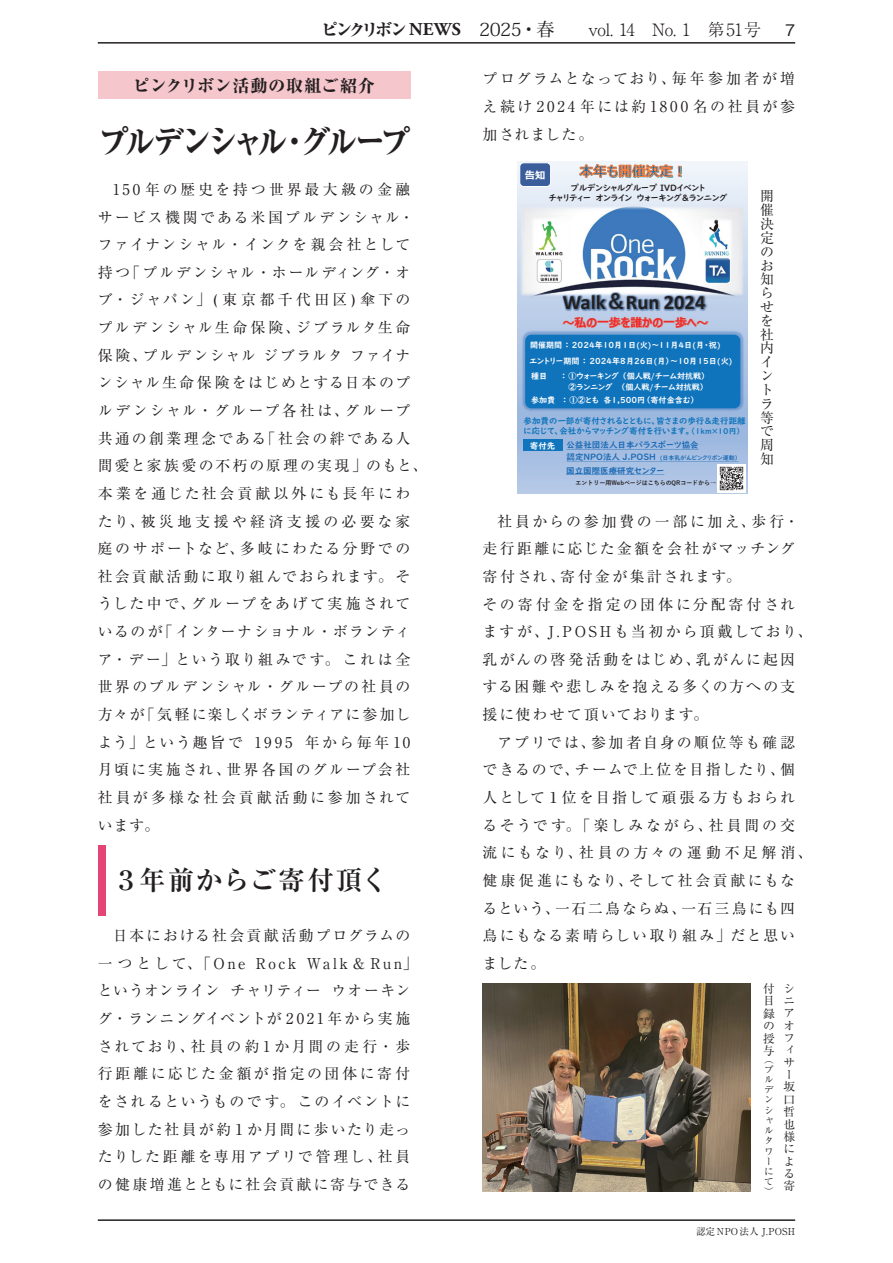
<style>
.page{position:relative;width:893px;height:1263px;background:#fff}
.page>*{position:absolute;margin:0;border:0;box-sizing:border-box;transform-origin:0 0}
.t1{font:800 34.05px "Ryumin Pro";letter-spacing:-.14em;color:#231f20;scale:.91 1}
.t2{font:700 26.55px "Ryumin Pro";letter-spacing:.04em;color:#231f20}
.t3{font:700 20.4px "Calibri";color:#231f20}
.t4{font:300 16.95px "Ryumin Pro";letter-spacing:-.02em;color:#231f20}
.t5{font:800 16.95px "Ryumin Pro";letter-spacing:.035em;color:#231f20}
.t6{font:500 15.9px "Gothic BBB Pro";color:#231f20}
.t7{font:14.85px/27.6px "Ryumin Pro";letter-spacing:.14em;color:#231f20}
.t8{font:13.8px/13.8px "Ryumin Pro";color:#231f20}
.t9{font:700 11.85px "Meiryo UI";letter-spacing:-.01em;color:#ee292d}
.t10{font:11.7px/12.3px "Ryumin Pro";color:#231f20}
.t11{font:700 10.2px "Meiryo UI";color:#fff}
.t12{font:9.6px/10.2px "Ryumin Pro";letter-spacing:.025em;color:#231f20}
.t13{font:8.55px/10.2px "UD Digi Kyokasho NK B";color:#1075bc}
.t14{font:8.55px/10.2px "UD Digi Kyokasho NK B";color:#231f20;text-align:center}
.t15{font:8.55px "UD Digi Kyokasho NK B";color:#1d6bb5}
.t16{font:8.55px "UD Digi Kyokasho NK B";color:#fff}
.t17{font:8.1px/11.7px "UD Digi Kyokasho NK B";color:#fff;text-align:right}
.t18{font:6px "UD Digi Kyokasho NK B";color:#1d6bb5}
.t19{font:700 6px "Yu Gothic";color:#231f20}
.s1{font-weight:800}
.s2{font-family:"Adobe Garamond Pro";font-weight:700;font-size:18px}
.s3{font-family:"Koz Min Pr 6 N";font-weight:400;font-size:18px}
.s4{font-family:"Gothic BBB Pro";font-weight:500}
.s5{font-family:"Yu Gothic"}
.s6{font-size:7.65px}
.s7{font-size:8.55px}
</style>
<div class="page">
<hr style="left:98px;top:42px;width:697px;height:2px;background:#231f20">
<hr style="left:98px;top:1219px;width:697px;height:2px;background:#231f20">
<img style="left:483px;top:983px;width:267px;height:209px">
<svg style="left:518px;top:162px;width:229px;height:331px;background:#bacde8"></svg>
<img style="left:520px;top:330px;width:225px;height:83px">
<div style="left:525px;top:335px;width:215px;height:73px;background:#1074bc;border-radius:6px"></div>
<img style="left:554px;top:330px;width:162px;height:5px">
<img style="left:518px;top:205px;width:227px;height:93px">
<img style="left:548px;top:280px;width:63px;height:50px">
<img style="left:548px;top:281px;width:42px;height:48px">
<img style="left:590px;top:281px;width:53px;height:50px">
<img style="left:591px;top:282px;width:20px;height:48px">
<img style="left:611px;top:280px;width:38px;height:50px">
<img style="left:611px;top:281px;width:38px;height:48px">
<img style="left:649px;top:280px;width:73px;height:50px">
<img style="left:649px;top:281px;width:71px;height:48px">
<svg style="left:566px;top:461px;width:172px;height:1px"></svg>
<svg style="left:566px;top:449px;width:133px;height:1px"></svg>
<svg style="left:566px;top:474px;width:98px;height:1px"></svg>
<div style="left:523px;top:439px;width:39px;height:12px;background:#1075bc"></div>
<div style="left:519px;top:162px;width:32px;height:25px;background:#395e9b;border:1px solid #fff;border-radius:4px"></div>
<img style="left:580px;top:177px;width:101px;height:1px">
<svg style="left:579px;top:164px;width:102px;height:13px"></svg>
<img style="left:537px;top:259px;width:25px;height:23px">
<img style="left:705px;top:261px;width:25px;height:21px">
<img style="left:700px;top:216px;width:34px;height:45px">
<img style="left:529px;top:215px;width:43px;height:44px">
<img style="left:717px;top:464px;width:28px;height:29px">
<div style="left:98px;top:71px;width:312px;height:28px;background:#f5c6cc"></div>
<div style="left:98px;top:845px;width:7px;height:70px;background:#e54576"></div>
<p class="t4" style="left:321px;top:16px;width:442px"><span class="s1">ピンクリボン</span><span class="s2">NEWS</span><span class="s3">　2025・春</span><span class="s4">　　</span>vol. 14　No. 1　第51号</p>
<p class="t6" style="left:785px;top:18px;width:12px">7</p>
<p class="t5" style="left:133px;top:72px;width:244px">ピンクリボン活動の取組ご紹介</p>
<h1 class="t1" style="left:98px;top:115px;width:345px">プルデンシャル・グループ</h1>
<p class="t7" style="left:98px;top:174px;width:331px;text-indent:15px">150 年の歴史を持つ世界最大級の金融サービス機関である米国プルデンシャル・ファイナンシャル・インクを親会社として持つ「プルデンシャル・ホールディング・オブ・ジャパン」( 東京都千代田区)傘下のプルデンシャル生命保険、ジブラルタ生命保険、プルデンシャルジブラルタファイナンシャル生命保険をはじめとする日本のプルデンシャル・グループ各社は、グループ共通の創業理念である「社会の絆である人間愛と家族愛の不朽の原理の実現」のもと、本業を通じた社会貢献以外にも長年にわたり、被災地支援や経済支援の必要な家庭のサポートなど、多岐にわたる分野での社会貢献活動に取り組んでおられます。そうした中で、グループをあげて実施されているのが「インターナショナル・ボランティア・デー」という取り組みです。これは全世界のプルデンシャル・グループの社員の方々が「気軽に楽しくボランティアに参加しよう」という趣旨で 1995 年から毎年10月頃に実施され、世界各国のグループ会社社員が多様な社会貢献活動に参加されています。</p>
<h2 class="t2" style="left:113px;top:859px;width:277px">３年前からご寄付頂く</h2>
<p class="t7" style="left:98px;top:921px;width:321px;text-align:center">日本における社会貢献活動プログラムの<br>一つとして、「One Rock Walk＆Run」というオンライン チャリティー ウオーキング・ランニングイベントが 2 021 年から実施されており、社員の約1 か月間の走行・歩行距離に応じた金額が指定の団体に寄付をされるというものです。このイベントに参加した社員が約１か月間に歩いたり走ったりした距離を専用アプリで管理し、社員の健康増進とともに社会貢献に寄与できる</p>
<p class="t7" style="left:483px;top:64px;width:314px;text-align:justify">プログラムとなっており、毎年参加者が増え続け2024 年には約1800 名の社員が参加されました。</p>
<p class="t11" style="left:525px;top:168px;width:22px">告知</p>
<p class="t14" style="left:549px;top:183px;width:180px">プルデンシャルグループ IVDイベント<br>チャリティーオンラインウォーキング＆ランニング</p>
<h3 class="t3" style="left:563px;top:288px;width:144px">Walk<span class="s5">＆</span>Run 2024</h3>
<p class="t9" style="left:563px;top:315px;width:147px">～私の一歩を誰かの一歩へ～</p>
<p class="t17" style="left:530px;top:339px;width:192px">開催期間： 202４年10月１日(火)～1１月４日(月・祝)</p>
<p class="t17" style="left:529px;top:355px;width:204px">エントリー期間： 2024年８月26日(月）～1０月１５日(火)</p>
<p class="t17" style="left:531px;top:370px;width:18px">種目</p>
<p class="t17" style="left:561px;top:370px;width:146px">： ①ウォーキング（個人戦/チーム対抗戦）<br>②ランニング （個人戦/チーム対抗戦）</p>
<p class="t17" style="left:531px;top:394px;width:166px">参加費 ： ①②とも各１,500円（寄付金含む）</p>
<p class="t13" style="left:524px;top:415px;width:224px">参加費の一部が寄付されるとともに、皆さまの歩行＆走行距離に応じて、会社からマッチング寄付を行います。<span class="s6">（1km×10円）</span></p>
<p class="t18" style="left:566px;top:455px;width:174px"><span class="s7">認定NPO法人 J.POSH</span> (日本乳がんピンクリボン運動）</p>
<p class="t15" style="left:566px;top:440px;width:134px">公益社団法人日本パラスポーツ協会</p>
<p class="t15" style="left:566px;top:465px;width:100px">国立国際医療研究センター</p>
<p class="t16" style="left:530px;top:441px;width:27px">寄付先</p>
<p class="t19" style="left:575px;top:480px;width:142px">エントリー用WebページはこちらのQRコードから→</p>
<p class="t8" style="left:760px;top:188px;width:15px">開催決定のお知らせを社内イントラ等で周知</p>
<p class="t7" style="left:483px;top:506px;width:331px;text-indent:15px">社員からの参加費の一部に加え、歩行・走行距離に応じた金額を会社がマッチング寄付され、寄付金が集計されます。<br>その寄付金を指定の団体に分配寄付されますが、J.POSHも当初から頂戴しており、乳がんの啓発活動をはじめ、乳がんに起因する困難や悲しみを抱える多くの方への支援に使わせて頂いております。</p>
<p class="t7" style="left:483px;top:727px;width:331px;text-indent:15px">アプリでは、参加者自身の順位等も確認できるので、チームで上位を目指したり、個人として１位を目指して頑張る方もおられるそうです。「楽しみながら、社員間の交流にもなり、社員の方々の運動不足解消、健康促進にもなり、そして社会貢献にもなるという、一石二鳥ならぬ、一石三鳥にも四鳥にもなる素晴らしい取り組み」だと思いました。</p>
<p class="t10" style="left:763px;top:981px;width:13px">付目録の授与</p>
<p class="t10" style="left:783px;top:981px;width:13px">シニアオフィサー坂口哲也様による寄</p>
<p class="t12" style="left:764px;top:1053px;width:11px">（プルデンシャルタワーにて）</p>
<p class="t12" style="left:696px;top:1226px;width:101px">認定 NPO法人 J.POSH</p>
</div>
